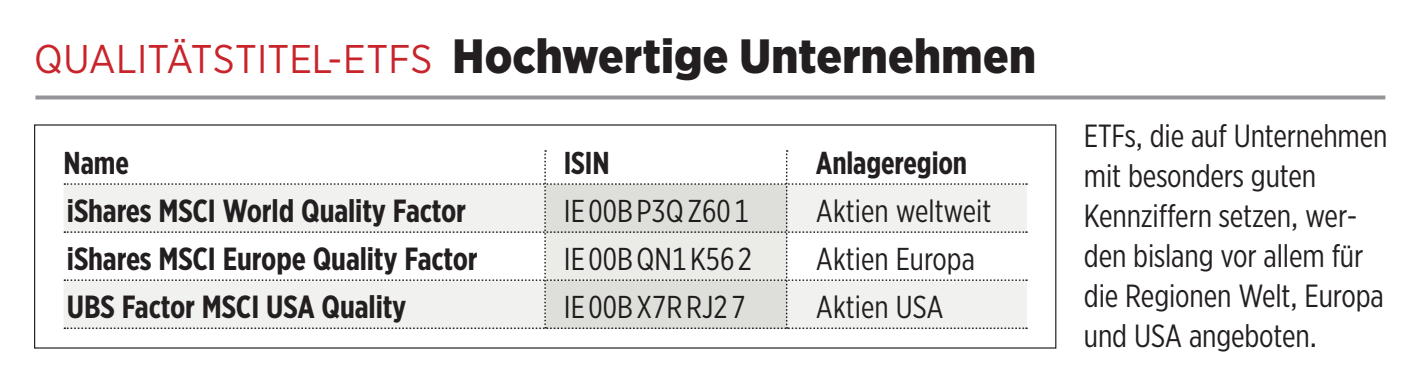
<style>
.page{position:relative;width:1418px;height:386px;background:#fff}
.page>*{position:absolute;margin:0;border:0;box-sizing:border-box;transform-origin:0 0}
.ES_IB_Dachzeile{font:900 48px "Gotham Narrow";letter-spacing:.005em;color:#231f20}
.ES_Tab_Tabelle{font:32px/40px "Gotham X Narrow";letter-spacing:-.005em;color:#231f20}
.ES_TAB_5Spalten_grau{font:700 32px "Gotham X Narrow";letter-spacing:-.005em;color:#231f20}
.ES_TAB_5Spalten_weis{font:700 32px "Gotham X Narrow";letter-spacing:-.005em;color:#231f20}
.ES_TAB_5Spalten_grau-2{font:31.6px "Gotham X Narrow";color:#231f20}
.ES_TAB_5Spalten_weis-2{font:31.6px "Gotham X Narrow";color:#231f20}
.ES_5Spalten_Tab_Kopf{font:700 31.6px "Gotham X Narrow";letter-spacing:-.005em;color:#231f20}
.s1{font-weight:400;font-size:40px;color:#c8242b}
</style>
<div class="page">
<svg style="left:35px;top:95px;width:1350px;height:4px;fill:#939598"></svg>
<svg style="left:64px;top:150px;width:963px;height:179px"></svg>
<p class="ES_IB_Dachzeile" style="left:34px;top:24px;width:1003px"><span class="s1">QUALITÄTSTITEL-ETFS</span> Hochwertige Unternehmen</p>
<p class="ES_5Spalten_Tab_Kopf" style="left:64px;top:143px;width:67px">Name</p>
<p class="ES_5Spalten_Tab_Kopf" style="left:564px;top:143px;width:47px">ISIN</p>
<p class="ES_5Spalten_Tab_Kopf" style="left:816px;top:143px;width:153px">Anlageregion</p>
<p class="ES_TAB_5Spalten_grau" style="left:67px;top:190px;width:401px">iShares MSCI World Quality Factor</p>
<p class="ES_TAB_5Spalten_grau-2" style="left:564px;top:191px;width:186px">IE 00B P3Q Z60 1</p>
<p class="ES_TAB_5Spalten_grau-2" style="left:816px;top:191px;width:177px">Aktien weltweit</p>
<p class="ES_TAB_5Spalten_weis" style="left:67px;top:238px;width:412px">iShares MSCI Europe Quality Factor</p>
<p class="ES_TAB_5Spalten_weis-2" style="left:564px;top:239px;width:190px">IE 00B QN1 K56 2</p>
<p class="ES_TAB_5Spalten_weis-2" style="left:816px;top:239px;width:160px">Aktien Europa</p>
<p class="ES_TAB_5Spalten_grau" style="left:67px;top:286px;width:341px">UBS Factor MSCI USA Quality</p>
<p class="ES_TAB_5Spalten_grau-2" style="left:564px;top:287px;width:183px">IE 00B X7R RJ2 7</p>
<p class="ES_TAB_5Spalten_grau-2" style="left:816px;top:287px;width:129px">Aktien USA</p>
<p class="ES_Tab_Tabelle" style="left:1083px;top:115px;width:305px">ETFs, die auf Unternehmen mit besonders guten<br>Kennziffern setzen, wer&shy;den bislang vor allem für die Regionen Welt, Europa und USA angeboten.</p>
</div>
